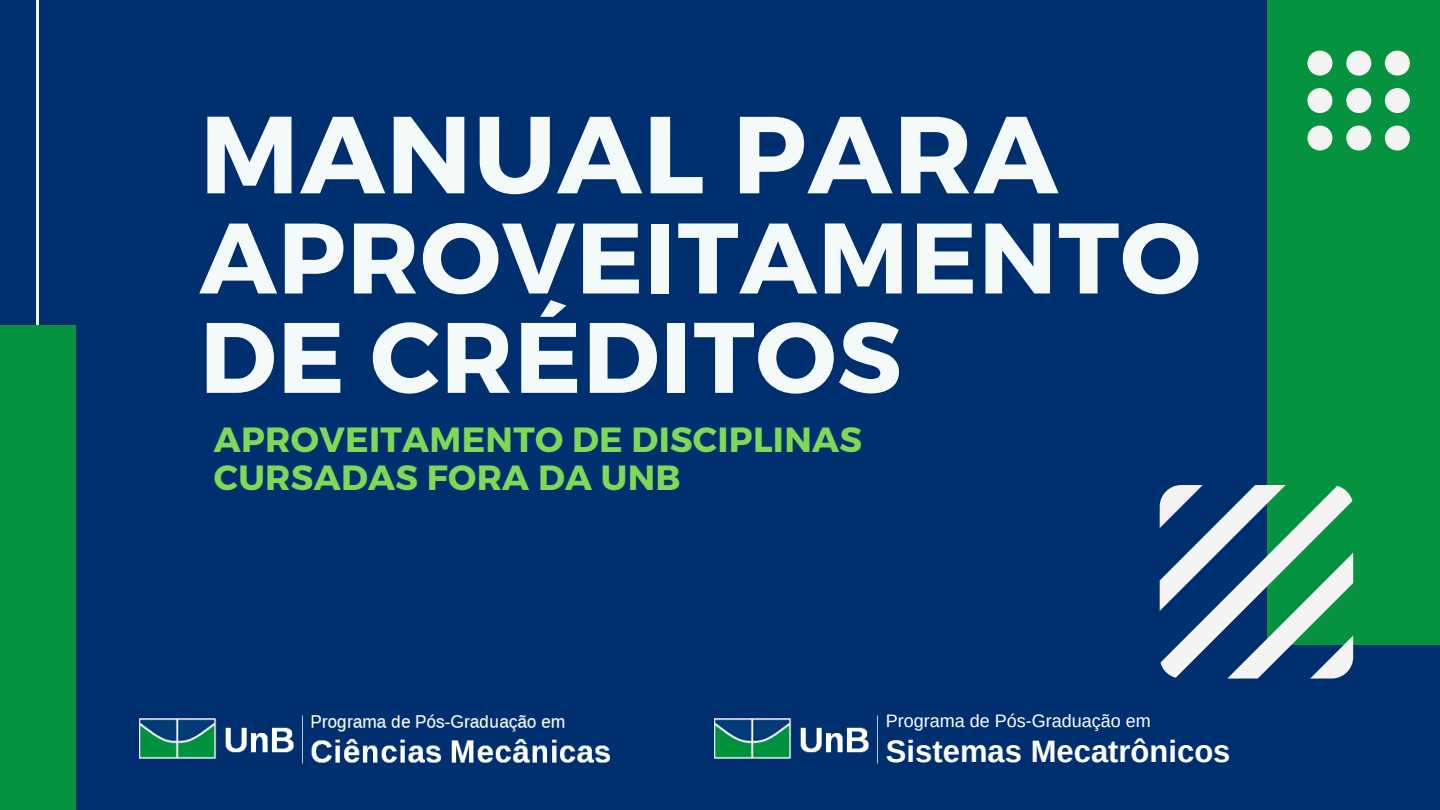
<style>
.page{position:relative;width:1440px;height:810px;background:#002f6f}
.page>*{position:absolute;margin:0;border:0;box-sizing:border-box;transform-origin:0 0}
.t1{font:700 109.3px "Montserrat";letter-spacing:.01em;color:#f4fafa}
.t2{font:700 99.9px/99.4px "Montserrat";letter-spacing:.01em;color:#f4fafa}
.t3{font:700 35px "Montserrat";letter-spacing:.01em;color:#7ed957}
.t4{font:700 31px "Arimo";color:#fff}
.t5{font:18px "Arimo";color:#fff}
</style>
<div class="page">
<div style="left:1268px;top:0;width:172px;height:645px;background:#069340"></div>
<hr style="left:36px;top:0;width:3px;height:609px;background:#f4fafa">
<div style="left:0;top:326px;width:76px;height:484px;background:#069340"></div>
<svg style="left:1160px;top:485px;width:193px;height:194px"></svg>
<svg style="left:1385px;top:51px;width:25px;height:100px"></svg>
<svg style="left:1346px;top:51px;width:25px;height:100px"></svg>
<svg style="left:1307px;top:51px;width:25px;height:100px"></svg>
<img style="left:139px;top:714px;width:471px;height:50px">
<img style="left:714px;top:715px;width:164px;height:49px">
<p class="t1" style="left:200px;top:83px;width:860px">MANUAL PARA</p>
<p class="t2" style="left:200px;top:203px;width:1003px">APROVEITAMENTO<br>DE CRÉDITOS</p>
<p class="t3" style="left:214px;top:416px;width:650px">APROVEITAMENTO DE DISCIPLINAS</p>
<p class="t3" style="left:214px;top:455px;width:468px">CURSADAS FORA DA UNB</p>
<p class="t5" style="left:886px;top:711px;width:266px">Programa de Pós-Graduação em</p>
<p class="t4" style="left:886px;top:734px;width:346px">Sistemas Mecatrônicos</p>
</div>
